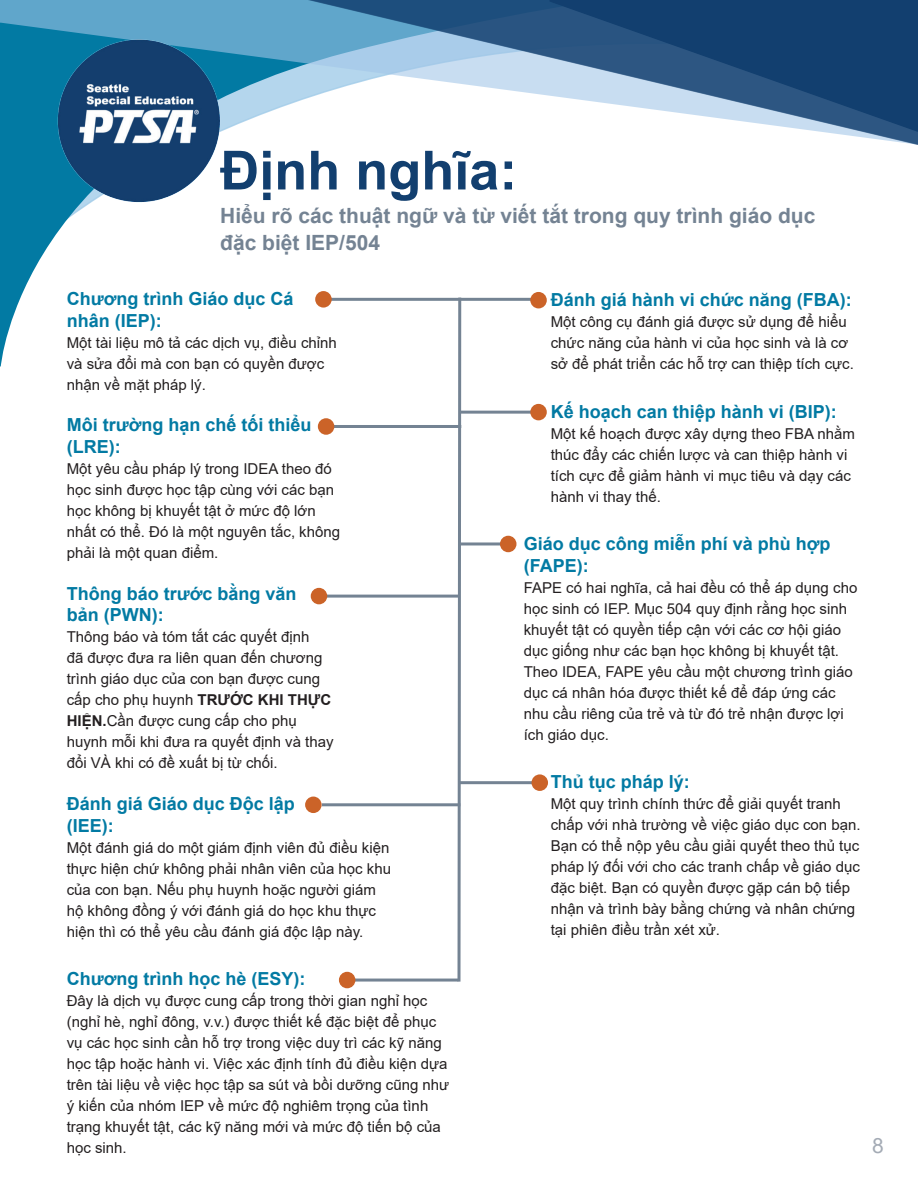
<style>
.page{position:relative;width:918px;height:1188px;background:#fff}
.page>*{position:absolute;margin:0;border:0;box-sizing:border-box;transform-origin:0 0}
.header_p8{font:700 54px "Arial";color:#123f6f}
.header_small_text{font:700 21px/27px "Arial";color:#748393}
.t1{font:21px "Arial";color:#a4abb5}
.teal_body_left_headi{font:700 18px/21.6px "Arial";color:#027aa3}
.teal_body_right_head{font:700 18px "Arial";color:#027aa3}
.free___app_heading_p{font:700 18px/21.6px "Arial";color:#027aa3}
._2nd_body_text_p8{font:15px/21px "Arial";color:#231f20}
._3rd_body_text_p8{font:15px/21px "Arial";color:#231f20}
.body_text_p8{font:15px/21px "Arial";color:#231f20}
.s1{font-weight:700}
</style>
<div class="page">
<svg style="left:0;top:145px;width:547px;height:221px"></svg>
<svg style="left:0;top:0;width:308px;height:145px;background:#5ba6c7"></svg>
<img style="left:54px;top:36px;width:169px;height:169px">
<svg style="left:308px;top:0;width:610px;height:145px"></svg>
<svg style="left:550px;top:0;width:368px;height:132px;background:#4a6e94"></svg>
<hr style="left:323px;top:298px;width:211px;height:3px;background:#748393">
<div style="left:315px;top:291px;width:17px;height:17px;background:#cb6328;border-radius:50%"></div>
<svg style="left:456px;top:295px;width:7px;height:687px"></svg>
<hr style="left:324px;top:425px;width:137px;height:3px;background:#748393">
<div style="left:530px;top:292px;width:17px;height:16px;background:#cb6328;border-radius:50%"></div>
<hr style="left:461px;top:411px;width:73px;height:3px;background:#748393">
<div style="left:530px;top:404px;width:17px;height:16px;background:#cb6328;border-radius:50%"></div>
<div style="left:318px;top:418px;width:16px;height:17px;background:#cb6328;border-radius:50%"></div>
<hr style="left:320px;top:595px;width:139px;height:3px;background:#748393">
<div style="left:311px;top:588px;width:16px;height:16px;background:#cb6328;border-radius:50%"></div>
<hr style="left:352px;top:979px;width:106px;height:3px;background:#748393">
<div style="left:339px;top:972px;width:16px;height:16px;background:#cb6328;border-radius:50%"></div>
<hr style="left:322px;top:803px;width:138px;height:3px;background:#748393">
<div style="left:305px;top:797px;width:17px;height:16px;background:#cb6328;border-radius:50%"></div>
<hr style="left:460px;top:542px;width:47px;height:3px;background:#748393">
<div style="left:500px;top:536px;width:16px;height:16px;background:#cb6328;border-radius:50%"></div>
<hr style="left:459px;top:781px;width:82px;height:3px;background:#748393">
<div style="left:532px;top:774px;width:16px;height:17px;background:#cb6328;border-radius:50%"></div>
<p class="header_p8" style="left:220px;top:132px;width:299px">Định nghĩa:</p>
<p class="header_small_text" style="left:220px;top:203px;width:597px">Hiểu rõ các thuật ngữ và từ viết tắt trong quy trình giáo dục đặc biệt IEP/504</p>
<p class="teal_body_right_head" style="left:551px;top:287px;width:303px">Đánh giá hành vi chức năng (FBA):</p>
<p class="_3rd_body_text_p8" style="left:551px;top:311px;width:305px">Một công cụ đánh giá được sử dụng để hiểu chức năng của hành vi của học sinh và là cơ sở để phát triển các hỗ trợ can thiệp tích cực.</p>
<p class="teal_body_right_head" style="left:551px;top:399px;width:288px">Kế hoạch can thiệp hành vi (BIP):</p>
<p class="_3rd_body_text_p8" style="left:551px;top:423px;width:306px">Một kế hoạch được xây dựng theo FBA nhằm thúc đẩy các chiến lược và can thiệp hành vi tích cực để giảm hành vi mục tiêu và dạy các hành vi thay thế.</p>
<p class="free___app_heading_p" style="left:524px;top:533px;width:308px">Giáo dục công miễn phí và phù hợp (FAPE):</p>
<p class="_2nd_body_text_p8" style="left:524px;top:577px;width:335px">FAPE có hai nghĩa, cả hai đều có thể áp dụng cho học sinh có IEP. Mục 504 quy định rằng học sinh khuyết tật có quyền tiếp cận với các cơ hội giáo dục giống như các bạn học không bị khuyết tật.<br>Theo IDEA, FAPE yêu cầu một chương trình giáo dục cá nhân hóa được thiết kế để đáp ứng các nhu cầu riêng của trẻ và từ đó trẻ nhận được lợi ích giáo dục.</p>
<p class="teal_body_right_head" style="left:551px;top:769px;width:141px">Thủ tục pháp lý:</p>
<p class="_3rd_body_text_p8" style="left:551px;top:794px;width:311px">Một quy trình chính thức để giải quyết tranh chấp với nhà trường về việc giáo dục con bạn.<br>Bạn có thể nộp yêu cầu giải quyết theo thủ tục pháp lý đối với cho các tranh chấp về giáo dục đặc biệt. Bạn có quyền được gặp cán bộ tiếp nhận và trình bày bằng chứng và nhân chứng tại phiên điều trần xét xử.</p>
<p class="teal_body_left_headi" style="left:67px;top:288px;width:228px">Chương trình Giáo dục Cá nhân (IEP):</p>
<p class="body_text_p8" style="left:67px;top:332px;width:272px">Một tài liệu mô tả các dịch vụ, điều chỉnh và sửa đổi mà con bạn có quyền được nhận về mặt pháp lý.</p>
<p class="teal_body_left_headi" style="left:67px;top:414px;width:246px">Môi trường hạn chế tối thiểu (LRE):</p>
<p class="body_text_p8" style="left:67px;top:458px;width:275px">Một yêu cầu pháp lý trong IDEA theo đó học sinh được học tập cùng với các bạn học không bị khuyết tật ở mức độ lớn nhất có thể. Đó là một nguyên tắc, không phải là một quan điểm.</p>
<p class="teal_body_left_headi" style="left:67px;top:583px;width:231px">Thông báo trước bằng văn bản (PWN):</p>
<p class="body_text_p8" style="left:67px;top:627px;width:268px">Thông báo và tóm tắt các quyết định<br>đã được đưa ra liên quan đến chương trình giáo dục của con bạn được cung cấp cho phụ huynh <span class="s1">TRƯỚC KHI THỰC<br>HIỆN.</span>Cần được cung cấp cho phụ huynh mỗi khi đưa ra quyết định và thay đổi VÀ khi có đề xuất bị từ chối.</p>
<p class="teal_body_left_headi" style="left:67px;top:793px;width:230px">Đánh giá Giáo dục Độc lập (IEE):</p>
<p class="_2nd_body_text_p8" style="left:67px;top:837px;width:326px">Một đánh giá do một giám định viên đủ điều kiện thực hiện chứ không phải nhân viên của học khu của con bạn. Nếu phụ huynh hoặc người giám hộ không đồng ý với đánh giá do học khu thực hiện thì có thể yêu cầu đánh giá độc lập này.</p>
<p class="teal_body_left_headi" style="left:67px;top:969px;width:240px">Chương trình học hè (ESY):</p>
<p class="_2nd_body_text_p8" style="left:67px;top:991px;width:384px">Đây là dịch vụ được cung cấp trong thời gian nghỉ học (nghỉ hè, nghỉ đông, v.v.) được thiết kế đặc biệt để phục vụ các học sinh cần hỗ trợ trong việc duy trì các kỹ năng học tập hoặc hành vi. Việc xác định tính đủ điều kiện dựa trên tài liệu về việc học tập sa sút và bồi dưỡng cũng như ý kiến của nhóm IEP về mức độ nghiêm trọng của tình trạng khuyết tật, các kỹ năng mới và mức độ tiến bộ của học sinh.</p>
<h2 class="t1" style="left:872px;top:1132px;width:13px">8</h2>
</div>
